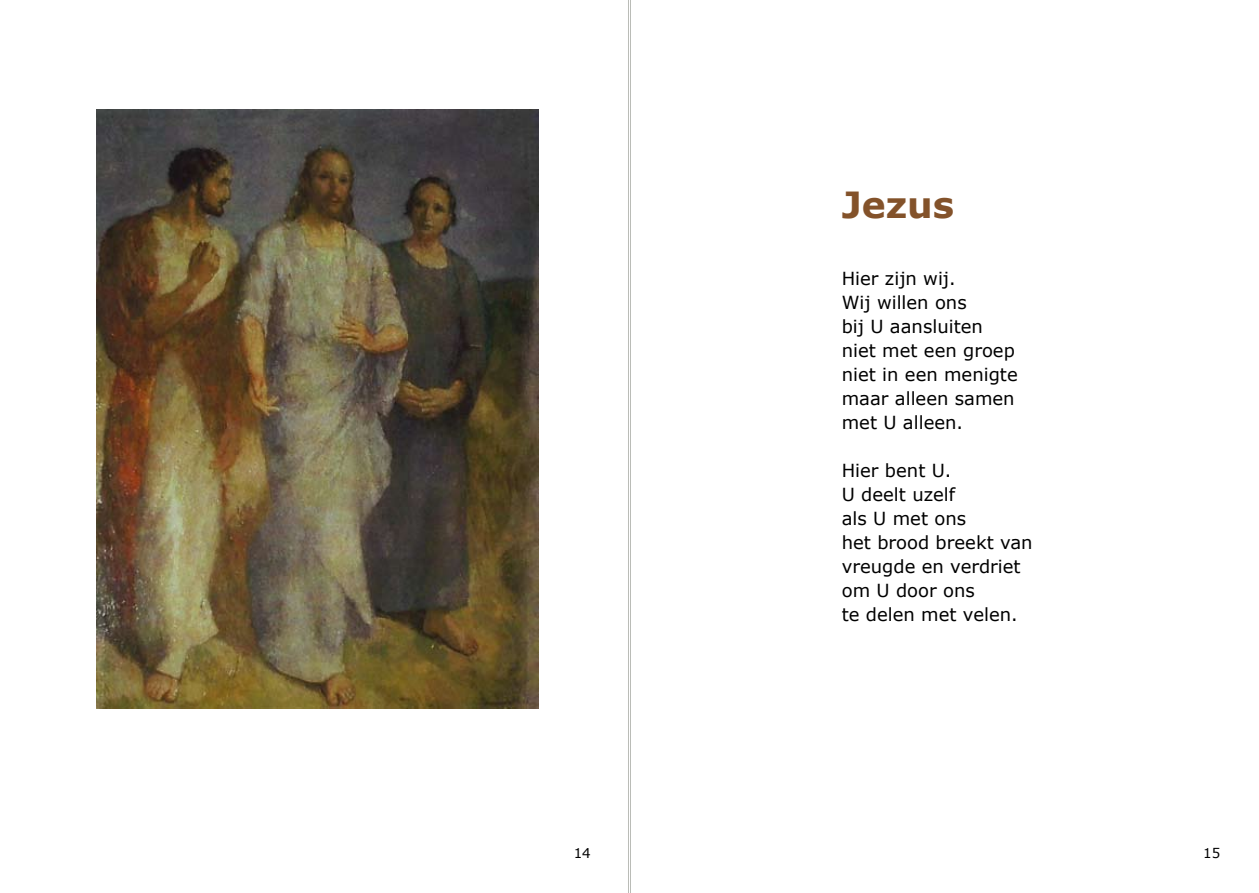
<style>
.page{position:relative;width:1259px;height:893px;background:#fff}
.page>*{position:absolute;margin:0;border:0;box-sizing:border-box;transform-origin:0 0}
.t1{font:700 36px "Verdana";color:#83522a}
.t2{font:18px/24px "Verdana";color:#000}
.t3{font:13.5px "Verdana";color:#000}
</style>
<div class="page">
<img style="left:97px;top:109px;width:441px;height:600px">
<hr style="left:630px;top:0;width:1px;height:893px;background:#babcb7">
<hr style="left:628px;top:0;width:1px;height:893px;background:#babcb7">
<h1 class="t1" style="left:842px;top:182px;width:114px">Jezus</h1>
<p class="t2" style="left:842px;top:266px;width:177px">Hier zijn wij.<br>Wij willen ons<br>bij U aansluiten niet met een groep niet in een menigte maar alleen samen met U alleen.</p>
<p class="t2" style="left:842px;top:458px;width:192px">Hier bent U.<br>U deelt uzelf<br>als U met ons<br>het brood breekt van vreugde en verdriet om U door ons<br>te delen met velen.</p>
<p class="t3" style="left:574px;top:844px;width:19px">14</p>
<p class="t3" style="left:1203px;top:844px;width:19px">15</p>
</div>
